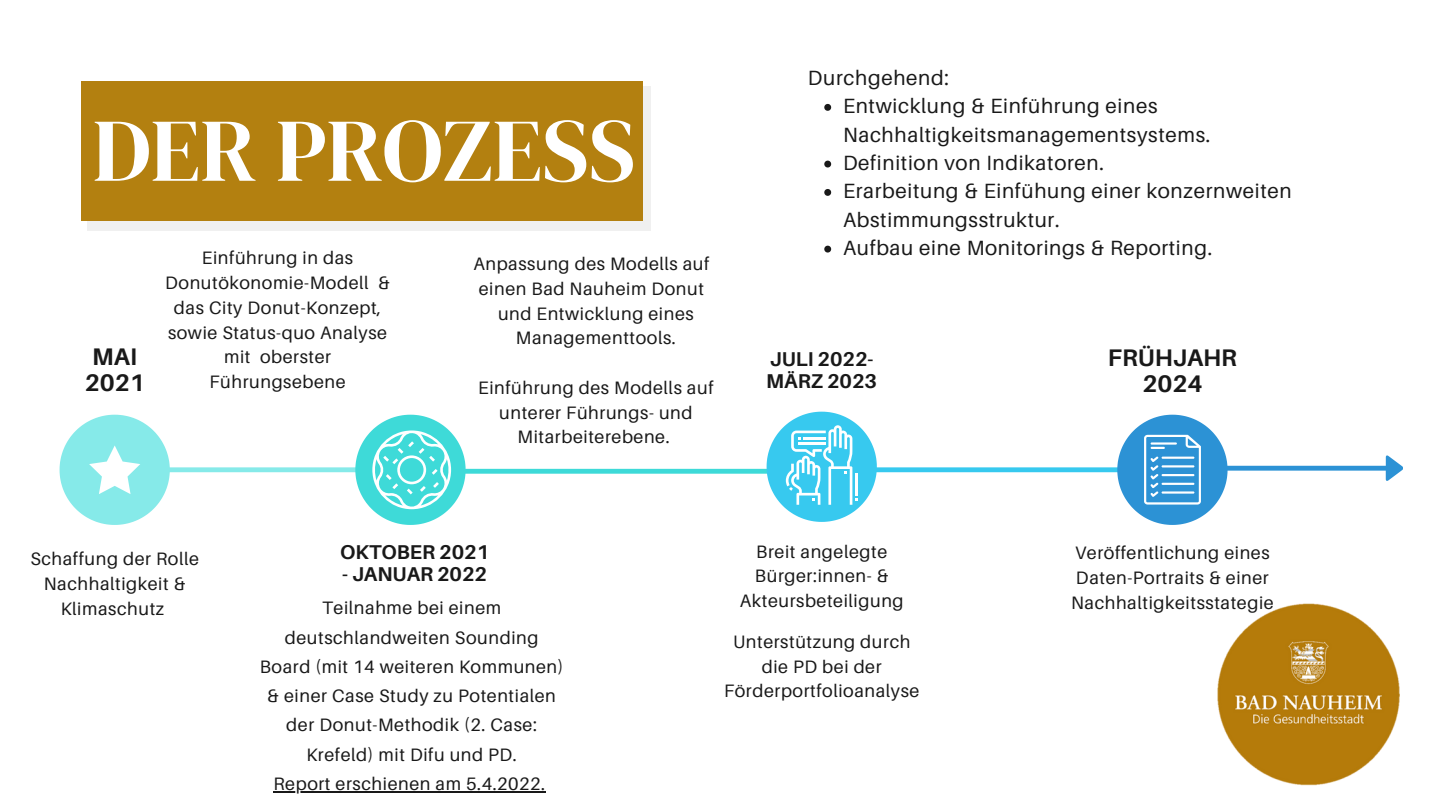
<style>
.page{position:relative;width:1440px;height:810px;background:#fff}
.page>*{position:absolute;margin:0;border:0;box-sizing:border-box;transform-origin:0 0}
.t1{font:89.4px "DM Serif Display";color:#fff}
.t2{font:700 24px/26.2px "Aileron";color:#191919;text-align:center}
.t3{font:20.6px/28.3px "Aileron";letter-spacing:.03em;color:#191919}
.t4{font:700 20px "Aileron";color:#191919}
.t5{font:18px/24.8px "Aileron";letter-spacing:.03em;color:#191919;text-align:center}
</style>
<div class="page">
<hr style="left:274px;top:791px;width:272px;height:2px;background:#191919">
<svg style="left:60px;top:412px;width:1343px;height:113px"></svg>
<div style="left:88px;top:87px;width:563px;height:144px;background:#f0f0f0"></div>
<div style="left:81px;top:81px;width:561px;height:140px;background:#b38010"></div>
<svg style="left:824px;top:104px;width:7px;height:7px"></svg>
<svg style="left:824px;top:161px;width:7px;height:6px"></svg>
<svg style="left:824px;top:189px;width:7px;height:7px"></svg>
<svg style="left:824px;top:246px;width:7px;height:7px"></svg>
<img style="left:1218px;top:603px;width:181px;height:183px">
<p class="t1" style="left:93px;top:88px;width:544px">DER PROZESS</p>
<p class="t2" style="left:92px;top:343px;width:46px">MAI</p>
<p class="t2" style="left:85px;top:369px;width:62px">2021</p>
<p class="t5" style="left:165px;top:245px;width:226px">Einführung in das<br>Donutökonomie-Modell &amp; das City Donut-Konzept, sowie Status-quo Analyse mit oberster<br>Führungsebene</p>
<p class="t5" style="left:473px;top:251px;width:238px">Anpassung des Modells auf einen Bad Nauheim Donut und Entwicklung eines<br>Managementtools.</p>
<p class="t5" style="left:478px;top:375px;width:237px">Einführung des Modells auf unterer Führungs- und<br>Mitarbeiterebene.</p>
<p class="t3" style="left:808px;top:63px;width:142px">Durchgehend:</p>
<p class="t3" style="left:843px;top:92px;width:369px">Entwicklung &amp; Einführung eines<br>Nachhaltigkeitsmanagementsystems.</p>
<p class="t3" style="left:843px;top:148px;width:262px">Definition von Indikatoren.</p>
<p class="t3" style="left:843px;top:177px;width:450px">Erarbeitung &amp; Einfühung einer konzernweiten<br>Abstimmungsstruktur.</p>
<p class="t3" style="left:843px;top:233px;width:371px">Aufbau eine Monitorings &amp; Reporting.</p>
<p class="t4" style="left:770px;top:347px;width:105px">JULI 2022-</p>
<p class="t4" style="left:766px;top:368px;width:112px">MÄRZ 2023</p>
<p class="t2" style="left:1108px;top:344px;width:131px">FRÜHJAHR<br>2024</p>
<p class="t5" style="left:30px;top:546px;width:170px">Schaffung der Rolle<br>Nachhaltigkeit &amp;<br>Klimaschutz</p>
<p class="t4" style="left:340px;top:540px;width:151px">OKTOBER 2021</p>
<p class="t4" style="left:342px;top:561px;width:146px">- JANUAR 2022</p>
<p class="t5" style="left:260px;top:593px;width:305px;line-height:29.2px">Teilnahme bei einem deutschlandweiten Sounding<br>Board (mit 14 weiteren Kommunen) &amp; einer Case Study zu Potentialen der Donut-Methodik (2. Case:<br>Krefeld) mit Difu und PD.</p>
<p class="t5" style="left:274px;top:771px;width:273px">Report erschienen am 5.4.2022.</p>
<p class="t5" style="left:740px;top:539px;width:165px">Breit angelegte<br>Bürger:innen- &amp;<br>Akteursbeteiligung</p>
<p class="t5" style="left:724px;top:629px;width:197px">Unterstützung durch die PD bei der<br>Förderportfolioanalyse</p>
<p class="t5" style="left:1071px;top:540px;width:204px;text-align:left">Veröffentlichung eines<br>Daten-Portraits &amp; einer<br>Nachhaltigkeitsstategie</p>
</div>
